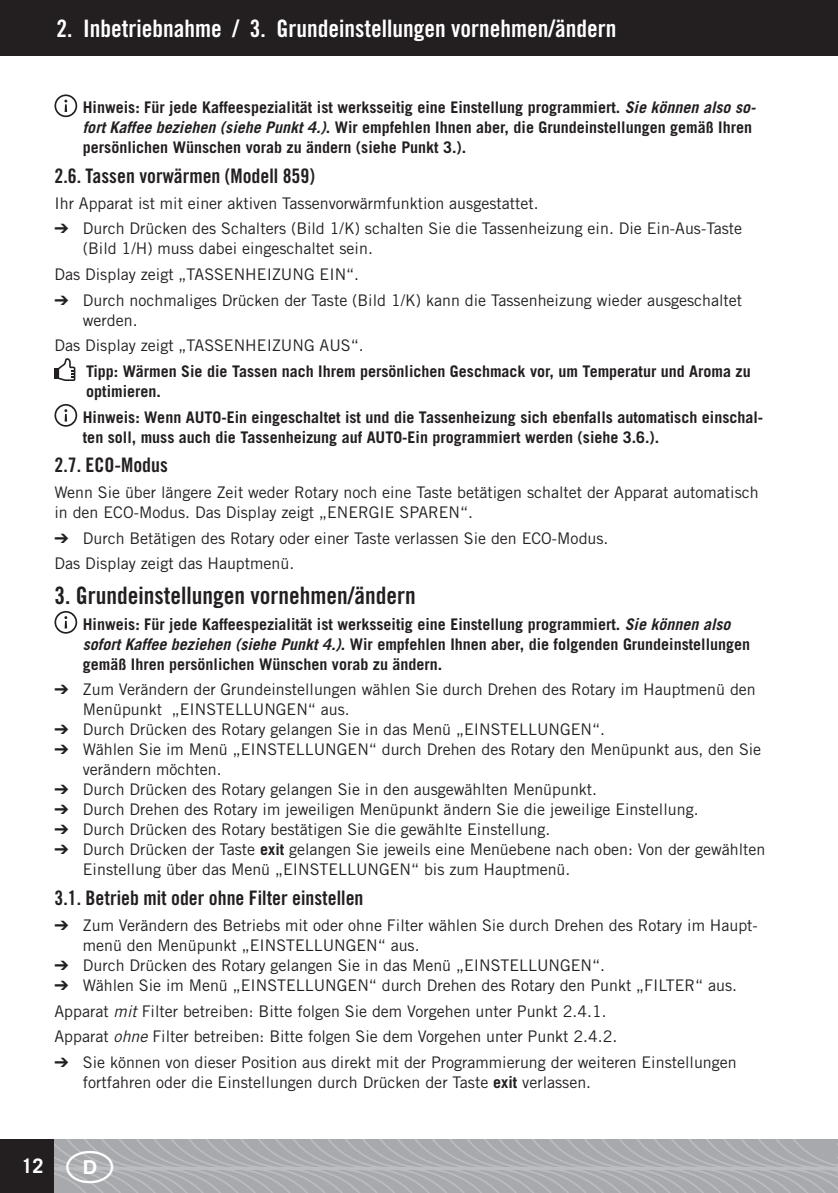
<style>
.page{position:relative;width:838px;height:1193px;background:#fff}
.page>*{position:absolute;margin:0;border:0;box-sizing:border-box;transform-origin:0 0}
.t1{font:24px "Trade Gothic LT Std Bd Cn 20";color:#fff}
.t2{font:24px "Trade Gothic LT Std Bd Cn 20";color:#231f20}
.t3{font:20px "Trade Gothic LT Std Bd Cn 20";color:#231f20}
.t4{font:700 20px "Trade Gothic LT Std";color:#fff}
.t5{font:16px/20px "Trade Gothic LT Std";color:#231f20}
.t6{font:700 16px/20px "Trade Gothic LT Std";color:#231f20}
.s1{font-style:italic}
.s2{font-weight:400}
.s3{font-weight:700}
</style>
<div class="page">
<svg style="left:54px;top:94px;width:23px;height:23px"></svg>
<svg style="left:58px;top:358px;width:17px;height:23px"></svg>
<div style="left:54px;top:368px;width:5px;height:11px;background:#231f20"></div>
<svg style="left:54px;top:404px;width:23px;height:22px"></svg>
<svg style="left:54px;top:611px;width:23px;height:22px"></svg>
<div style="left:0;top:0;width:837px;height:55px;background:#231f20"></div>
<svg style="left:54px;top:1139px;width:782px;height:53px;background:#adaeb1"></svg>
<div style="left:0;top:1139px;width:54px;height:53px;background:#231f20"></div>
<svg style="left:836px;top:1139px;width:2px;height:54px"></svg>
<svg style="left:66px;top:1150px;width:47px;height:32px;background:#aeafb3"></svg>
<p class="t1" style="left:56px;top:14px;width:561px">2. Inbetriebnahme / 3. Grundeinstellungen vornehmen/ändern</p>
<p class="t6" style="left:83px;top:97px;width:674px">Hinweis: Für jede Kaffeespezialität ist werksseitig eine Einstellung programmiert. <span class="s1">Sie können also so&shy;fort Kaffee beziehen (siehe Punkt 4.)</span>. Wir empfehlen Ihnen aber, die Grundeinstellungen gemäß Ihren persönlichen Wünschen vorab zu ändern (siehe Punkt 3.).</p>
<p class="t3" style="left:54px;top:163px;width:262px">2.6. Tassen vorwärmen (Modell 859)</p>
<p class="t5" style="left:54px;top:193px;width:485px">Ihr Apparat ist mit einer aktiven Tassenvorwärmfunktion ausgestattet.</p>
<p class="t5" style="left:83px;top:218px;width:660px;text-indent:-28px">➔ Durch Drücken des Schalters (Bild 1/K) schalten Sie die Tassenheizung ein. Die Ein-Aus-Taste (Bild 1/H) muss dabei eingeschaltet sein.</p>
<p class="t5" style="left:54px;top:264px;width:306px">Das Display zeigt „TASSENHEIZUNG EIN“.</p>
<p class="t5" style="left:83px;top:290px;width:660px;text-indent:-28px">➔ Durch nochmaliges Drücken der Taste (Bild 1/K) kann die Tassenheizung wieder ausgeschaltet werden.</p>
<p class="t6" style="left:86px;top:332px;width:665px;line-height:25.6px;text-indent:-32px"><span class="s2">Das Display zeigt „TASSENHEIZUNG AUS“.<br></span>Tipp: Wärmen Sie die Tassen nach Ihrem persönlichen Geschmack vor, um Temperatur und Aroma zu</p>
<p class="t6" style="left:83px;top:378px;width:681px;line-height:25.6px">optimieren.<br>Hinweis: Wenn AUTO-Ein eingeschaltet ist und die Tassenheizung sich ebenfalls automatisch einschal-</p>
<p class="t6" style="left:83px;top:426px;width:578px">ten soll, muss auch die Tassenheizung auf AUTO-Ein programmiert werden (siehe 3.6.).</p>
<p class="t3" style="left:54px;top:453px;width:115px">2.7. ECO-Modus</p>
<p class="t5" style="left:54px;top:482px;width:705px">Wenn Sie über längere Zeit weder Rotary noch eine Taste betätigen schaltet der Apparat automatisch in den ECO-Modus. Das Display zeigt „ENERGIE SPAREN“.</p>
<p class="t5" style="left:54px;top:525px;width:555px;line-height:25.6px">➔ Durch Betätigen des Rotary oder einer Taste verlassen Sie den ECO-Modus.<br>Das Display zeigt das Hauptmenü.</p>
<p class="t2" style="left:54px;top:580px;width:363px">3. Grundeinstellungen vornehmen/ändern</p>
<p class="t6" style="left:83px;top:613px;width:668px">Hinweis: Für jede Kaffeespezialität ist werksseitig eine Einstellung programmiert. <span class="s1">Sie können also sofort Kaffee beziehen (siehe Punkt 4.)</span>. Wir empfehlen Ihnen aber, die folgenden Grundeinstellungen gemäß Ihren persönlichen Wünschen vorab zu ändern.</p>
<p class="t5" style="left:83px;top:679px;width:674px;text-indent:-28px">➔ Zum Verändern der Grundeinstellungen wählen Sie durch Drehen des Rotary im Hauptmenü den<br>Menüpunkt „EINSTELLUNGEN“ aus.</p>
<p class="t5" style="left:54px;top:719px;width:552px">➔ Durch Drücken des Rotary gelangen Sie in das Menü „EINSTELLUNGEN“.</p>
<p class="t5" style="left:83px;top:739px;width:679px;text-indent:-28px">➔ Wählen Sie im Menü „EINSTELLUNGEN“ durch Drehen des Rotary den Menüpunkt aus, den Sie verändern möchten.</p>
<p class="t5" style="left:54px;top:779px;width:544px">➔ Durch Drücken des Rotary gelangen Sie in den ausgewählten Menüpunkt.</p>
<p class="t5" style="left:54px;top:799px;width:645px">➔ Durch Drehen des Rotary im jeweiligen Menüpunkt ändern Sie die jeweilige Einstellung.</p>
<p class="t5" style="left:54px;top:819px;width:497px">➔ Durch Drücken des Rotary bestätigen Sie die gewählte Einstellung.</p>
<p class="t5" style="left:83px;top:839px;width:683px;text-indent:-28px">➔ Durch Drücken der Taste <span class="s3">exit</span> gelangen Sie jeweils eine Menüebene nach oben: Von der gewählten<br>Einstellung über das Menü „EINSTELLUNGEN“ bis zum Hauptmenü.</p>
<p class="t3" style="left:54px;top:885px;width:310px">3.1. Betrieb mit oder ohne Filter einstellen</p>
<p class="t5" style="left:83px;top:914px;width:676px;text-indent:-28px">➔ Zum Verändern des Betriebs mit oder ohne Filter wählen Sie durch Drehen des Rotary im Haupt&shy;menü den Menüpunkt „EINSTELLUNGEN“ aus.</p>
<p class="t5" style="left:54px;top:954px;width:552px">➔ Durch Drücken des Rotary gelangen Sie in das Menü „EINSTELLUNGEN“.</p>
<p class="t5" style="left:54px;top:972px;width:683px;line-height:25.6px">➔ Wählen Sie im Menü „EINSTELLUNGEN“ durch Drehen des Rotary den Punkt „FILTER“ aus.<br>Apparat <span class="s1">mit</span> Filter betreiben: Bitte folgen Sie dem Vorgehen unter Punkt 2.4.1.<br>Apparat <span class="s1">ohne</span> Filter betreiben: Bitte folgen Sie dem Vorgehen unter Punkt 2.4.2.</p>
<p class="t5" style="left:83px;top:1051px;width:655px;text-indent:-28px">➔ Sie können von dieser Position aus direkt mit der Programmierung der weiteren Einstellungen fortfahren oder die Einstellungen durch Drücken der Taste <span class="s3">exit</span> verlassen.</p>
<p class="t4" style="left:21px;top:1153px;width:24px">12</p>
</div>
